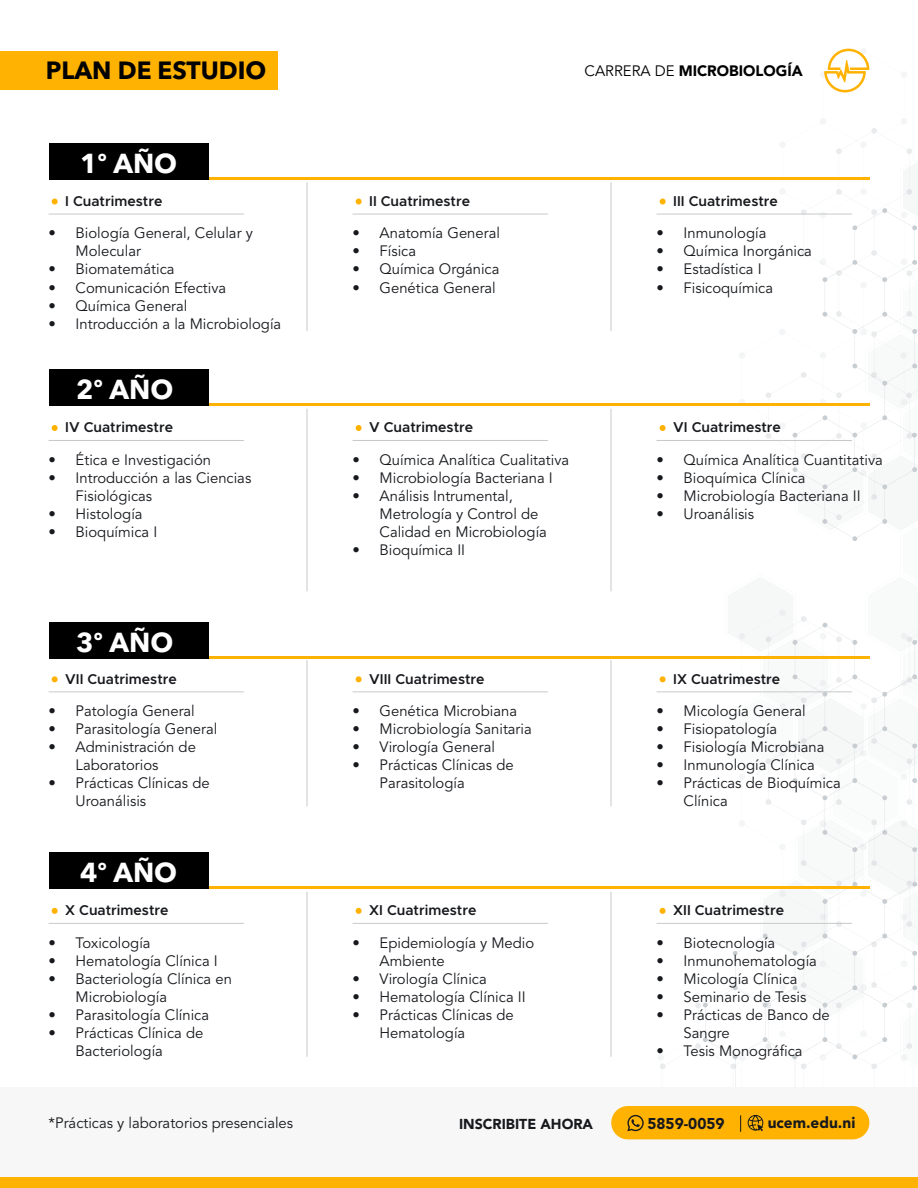
<style>
.page{position:relative;width:918px;height:1188px;background:#fff}
.page>*{position:absolute;margin:0;border:0;box-sizing:border-box;transform-origin:0 0}
.t1{font:700 27.3px "Avenir Next LT Pro";color:#fff}
.t2{font:700 24.75px "Avenir Next LT Pro";color:#000}
.t3{font:900 15.6px "Avenir LT Pro";color:#17191d}
.t4{font:15px/18px "Avenir LT Pro";color:#17191d}
.t5{font:900 15px "Avenir LT Pro";color:#000}
.t6{font:600 14.25px "Metropolis";color:#17191d}
.t7{font:900 14.25px "Avenir LT Pro";color:#17191d}
.s1{font-size:25.35px}
.s2{font-weight:400}
</style>
<div class="page">
<svg style="left:703px;top:66px;width:215px;height:1021px"></svg>
<hr style="left:208px;top:887px;width:661px;height:2px;background:#ffb202">
<svg style="left:52px;top:908px;width:6px;height:6px"></svg>
<hr style="left:49px;top:923px;width:195px;height:1px;background:#c7c9cb">
<svg style="left:356px;top:908px;width:6px;height:6px"></svg>
<hr style="left:353px;top:923px;width:195px;height:1px;background:#c7c9cb">
<svg style="left:660px;top:908px;width:6px;height:6px"></svg>
<hr style="left:657px;top:923px;width:195px;height:1px;background:#c7c9cb">
<hr style="left:307px;top:892px;width:1px;height:165px;background:#c7c9cb">
<hr style="left:611px;top:892px;width:1px;height:165px;background:#c7c9cb">
<svg style="left:52px;top:676px;width:6px;height:6px"></svg>
<hr style="left:49px;top:692px;width:195px;height:1px;background:#c7c9cb">
<svg style="left:356px;top:676px;width:6px;height:6px"></svg>
<hr style="left:353px;top:692px;width:195px;height:1px;background:#c7c9cb">
<svg style="left:660px;top:676px;width:6px;height:6px"></svg>
<hr style="left:657px;top:692px;width:195px;height:1px;background:#c7c9cb">
<hr style="left:307px;top:660px;width:1px;height:146px;background:#c7c9cb">
<hr style="left:611px;top:660px;width:1px;height:146px;background:#c7c9cb">
<hr style="left:208px;top:657px;width:661px;height:2px;background:#ffb202">
<svg style="left:52px;top:425px;width:6px;height:6px"></svg>
<hr style="left:49px;top:440px;width:195px;height:1px;background:#c7c9cb">
<svg style="left:356px;top:425px;width:6px;height:6px"></svg>
<hr style="left:353px;top:440px;width:195px;height:1px;background:#c7c9cb">
<svg style="left:660px;top:425px;width:6px;height:6px"></svg>
<hr style="left:657px;top:440px;width:195px;height:1px;background:#c7c9cb">
<hr style="left:307px;top:409px;width:1px;height:182px;background:#c7c9cb">
<hr style="left:611px;top:409px;width:1px;height:182px;background:#c7c9cb">
<hr style="left:208px;top:404px;width:661px;height:2px;background:#ffb202">
<svg style="left:52px;top:199px;width:6px;height:6px"></svg>
<hr style="left:49px;top:214px;width:195px;height:1px;background:#c7c9cb">
<svg style="left:356px;top:199px;width:6px;height:6px"></svg>
<hr style="left:353px;top:214px;width:195px;height:1px;background:#c7c9cb">
<svg style="left:660px;top:199px;width:6px;height:6px"></svg>
<hr style="left:657px;top:214px;width:195px;height:1px;background:#c7c9cb">
<hr style="left:307px;top:182px;width:1px;height:149px;background:#c7c9cb">
<hr style="left:611px;top:182px;width:1px;height:149px;background:#c7c9cb">
<hr style="left:208px;top:177px;width:661px;height:3px;background:#ffb202">
<svg style="left:824px;top:49px;width:45px;height:43px"></svg>
<div style="left:0;top:1088px;width:918px;height:100px;background:#f7f7f7"></div>
<div style="left:0;top:1177px;width:918px;height:11px;background:#ffb202"></div>
<div style="left:611px;top:1106px;width:258px;height:33px;background:#ffb202;border-radius:17px"></div>
<svg style="left:748px;top:1115px;width:15px;height:16px"></svg>
<svg style="left:627px;top:1115px;width:17px;height:16px"></svg>
<svg style="left:740px;top:1115px;width:1px;height:17px"></svg>
<div style="left:0;top:51px;width:277px;height:39px;background:#ffb202"></div>
<div style="left:49px;top:853px;width:159px;height:36px;background:#000"></div>
<div style="left:49px;top:143px;width:159px;height:37px;background:#000"></div>
<div style="left:49px;top:623px;width:159px;height:36px;background:#000"></div>
<div style="left:49px;top:370px;width:159px;height:36px;background:#000"></div>
<h2 class="t2" style="left:46px;top:56px;width:222px">PLAN DE ESTUDIO</h2>
<h1 class="t1" style="left:80px;top:146px;width:99px">1<span class="s1">º</span> AÑO</h1>
<p class="t6" style="left:65px;top:192px;width:99px">I Cuatrimestre</p>
<p class="t4" style="left:76px;top:225px;width:179px;text-indent:-27px">• Biología General, Celular y<br>Molecular</p>
<p class="t4" style="left:49px;top:261px;width:127px">• Biomatemática</p>
<p class="t4" style="left:49px;top:279px;width:179px">• Comunicación Efectiva</p>
<p class="t4" style="left:49px;top:297px;width:140px">• Química General</p>
<p class="t4" style="left:49px;top:315px;width:234px">• Introducción a la Microbiología</p>
<h1 class="t1" style="left:76px;top:373px;width:99px">2<span class="s1">º</span> AÑO</h1>
<p class="t6" style="left:65px;top:418px;width:109px">IV Cuatrimestre</p>
<p class="t4" style="left:49px;top:451px;width:164px">• Ética e Investigación</p>
<p class="t4" style="left:76px;top:469px;width:177px;text-indent:-27px">• Introducción a las Ciencias<br>Fisiológicas</p>
<p class="t4" style="left:49px;top:505px;width:96px">• Histología</p>
<p class="t4" style="left:49px;top:523px;width:110px">• Bioquímica I</p>
<h1 class="t1" style="left:76px;top:626px;width:99px">3<span class="s1">º</span> AÑO</h1>
<p class="t6" style="left:65px;top:670px;width:113px">VII Cuatrimestre</p>
<p class="t4" style="left:49px;top:702px;width:148px">• Patología General</p>
<p class="t4" style="left:49px;top:720px;width:170px">• Parasitología General</p>
<p class="t4" style="left:76px;top:738px;width:122px;text-indent:-27px">• Administración de<br>Laboratorios</p>
<p class="t4" style="left:76px;top:774px;width:136px;text-indent:-27px">• Prácticas Clínicas de<br>Uroanálisis</p>
<h1 class="t1" style="left:80px;top:856px;width:99px">4<span class="s1">º</span> AÑO</h1>
<p class="t6" style="left:65px;top:901px;width:105px">X Cuatrimestre</p>
<p class="t4" style="left:49px;top:934px;width:104px">• Toxicología</p>
<p class="t4" style="left:49px;top:952px;width:171px">• Hematología Clínica I</p>
<p class="t4" style="left:76px;top:970px;width:158px;text-indent:-27px">• Bacteriología Clínica en<br>Microbiología</p>
<p class="t4" style="left:49px;top:1006px;width:162px">• Parasitología Clínica</p>
<p class="t4" style="left:76px;top:1024px;width:129px;text-indent:-27px">• Prácticas Clínica de<br>Bacteriología</p>
<p class="t6" style="left:369px;top:192px;width:102px">II Cuatrimestre</p>
<p class="t4" style="left:353px;top:225px;width:149px">• Anatomía General</p>
<p class="t4" style="left:353px;top:243px;width:65px">• Física</p>
<p class="t4" style="left:353px;top:261px;width:148px">• Química Orgánica</p>
<p class="t4" style="left:353px;top:279px;width:145px">• Genética General</p>
<p class="t5" style="left:585px;top:62px;width:220px"><span class="s2">CARRERA DE</span> MICROBIOLOGÍA</p>
<p class="t6" style="left:673px;top:192px;width:106px">III Cuatrimestre</p>
<p class="t4" style="left:657px;top:225px;width:111px">• Inmunología</p>
<p class="t4" style="left:657px;top:243px;width:157px">• Química Inorgánica</p>
<p class="t4" style="left:657px;top:261px;width:107px">• Estadística I</p>
<p class="t4" style="left:657px;top:279px;width:118px">• Fisicoquímica</p>
<p class="t6" style="left:369px;top:418px;width:106px">V Cuatrimestre</p>
<p class="t4" style="left:353px;top:451px;width:218px">• Química Analítica Cualitativa</p>
<p class="t4" style="left:353px;top:469px;width:202px">• Microbiología Bacteriana I</p>
<p class="t4" style="left:380px;top:487px;width:169px;text-indent:-27px">• Análisis Intrumental,<br>Metrología y Control de<br>Calidad en Microbiología</p>
<p class="t4" style="left:353px;top:541px;width:114px">• Bioquímica II</p>
<p class="t6" style="left:369px;top:670px;width:117px">VIII Cuatrimestre</p>
<p class="t4" style="left:353px;top:702px;width:166px">• Genética Microbiana</p>
<p class="t4" style="left:353px;top:720px;width:181px">• Microbiología Sanitaria</p>
<p class="t4" style="left:353px;top:738px;width:144px">• Virología General</p>
<p class="t4" style="left:380px;top:756px;width:136px;text-indent:-27px">• Prácticas Clínicas de<br>Parasitología</p>
<p class="t6" style="left:369px;top:901px;width:109px">XI Cuatrimestre</p>
<p class="t4" style="left:380px;top:934px;width:156px;text-indent:-27px">• Epidemiología y Medio<br>Ambiente</p>
<p class="t4" style="left:353px;top:970px;width:136px">• Virología Clínica</p>
<p class="t4" style="left:353px;top:988px;width:175px">• Hematología Clínica II</p>
<p class="t4" style="left:380px;top:1006px;width:136px;text-indent:-27px">• Prácticas Clínicas de<br>Hematología</p>
<p class="t6" style="left:673px;top:418px;width:109px">VI Cuatrimestre</p>
<p class="t4" style="left:657px;top:451px;width:228px">• Química Analítica Cuantitativa</p>
<p class="t4" style="left:657px;top:469px;width:151px">• Bioquímica Clínica</p>
<p class="t4" style="left:657px;top:487px;width:206px">• Microbiología Bacteriana II</p>
<p class="t4" style="left:657px;top:505px;width:99px">• Uroanálisis</p>
<p class="t6" style="left:673px;top:670px;width:109px">IX Cuatrimestre</p>
<p class="t4" style="left:657px;top:702px;width:151px">• Micología General</p>
<p class="t4" style="left:657px;top:720px;width:122px">• Fisiopatología</p>
<p class="t4" style="left:657px;top:738px;width:170px">• Fisiología Microbiana</p>
<p class="t4" style="left:657px;top:756px;width:160px">• Inmunología Clínica</p>
<p class="t4" style="left:684px;top:774px;width:159px;text-indent:-27px">• Prácticas de Bioquímica<br>Clínica</p>
<p class="t6" style="left:673px;top:901px;width:113px">XII Cuatrimestre</p>
<p class="t4" style="left:657px;top:934px;width:120px">• Biotecnología</p>
<p class="t4" style="left:657px;top:952px;width:162px">• Inmunohematología</p>
<p class="t4" style="left:657px;top:970px;width:142px">• Micología Clínica</p>
<p class="t4" style="left:657px;top:988px;width:151px">• Seminario de Tesis</p>
<p class="t4" style="left:684px;top:1006px;width:148px;text-indent:-27px">• Prácticas de Banco de<br>Sangre</p>
<p class="t4" style="left:657px;top:1042px;width:148px">• Tesis Monográfica</p>
<p class="t4" style="left:49px;top:1114px;width:246px">*Prácticas y laboratorios presenciales</p>
<p class="t7" style="left:459px;top:1115px;width:136px">INSCRIBITE AHORA</p>
<p class="t3" style="left:647px;top:1114px;width:79px">5859-0059</p>
<p class="t3" style="left:768px;top:1113px;width:89px">ucem.edu.ni</p>
</div>
